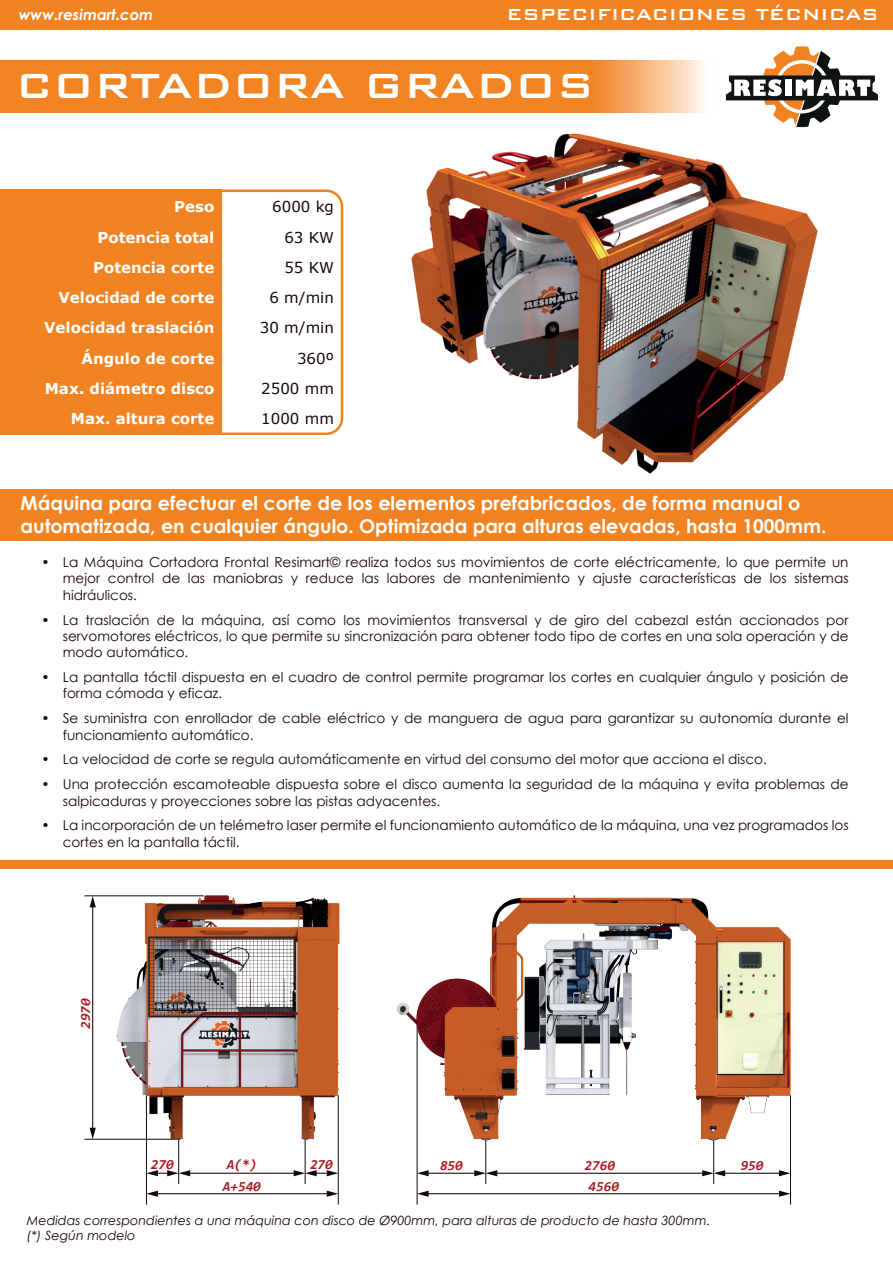
<style>
.page{position:relative;width:893px;height:1263px;background:#fff}
.page>*{position:absolute;margin:0;border:0;box-sizing:border-box;transform-origin:0 0}
.t1{font:500 46.8px "Bank Gothic BT";color:#fff}
.t2{font:500 21.3px "Bank Gothic BT";color:#fff}
.t3{font:700 19.2px/23px "Century Gothic";color:#fff}
.t4{font:700 15px/30.3px "Verdana";color:#fff;text-align:right}
.t5{font:15px/30.3px "Verdana";color:#150607;text-align:right}
.t6{font:italic 700 14.85px "Century Gothic";color:#fff}
.t7{font:italic 700 13.8px/20.2px "Consolas";color:#a91d25}
.t8{font:13.65px/16.4px "Century Gothic";color:#150607}
.t9{font:italic 12.75px/15.3px "Century Gothic";color:#150607}
</style>
<div class="page">
<div style="left:0;top:0;width:893px;height:30px;background:#f08222"></div>
<svg style="left:726px;top:46px;width:152px;height:73px"></svg>
<svg style="left:0;top:61px;width:704px;height:51px;background:#f28b31"></svg>
<hr style="left:495px;top:1173px;width:209px;height:1px;background:#150607">
<hr style="left:723px;top:1173px;width:58px;height:1px;background:#150607">
<svg style="left:702px;top:1170px;width:23px;height:6px"></svg>
<svg style="left:779px;top:1170px;width:11px;height:6px"></svg>
<hr style="left:427px;top:1173px;width:49px;height:1px;background:#150607">
<svg style="left:418px;top:1170px;width:11px;height:6px"></svg>
<svg style="left:474px;top:1170px;width:23px;height:6px"></svg>
<hr style="left:427px;top:1193px;width:354px;height:1px;background:#150607">
<svg style="left:418px;top:1190px;width:11px;height:7px"></svg>
<svg style="left:779px;top:1190px;width:11px;height:7px"></svg>
<hr style="left:417px;top:1020px;width:1px;height:184px;background:#150607">
<hr style="left:485px;top:1139px;width:1px;height:45px;background:#150607">
<hr style="left:713px;top:1139px;width:1px;height:45px;background:#150607">
<hr style="left:790px;top:1095px;width:1px;height:109px;background:#150607">
<hr style="left:84px;top:895px;width:120px;height:1px;background:#150607">
<hr style="left:188px;top:1173px;width:108px;height:1px;background:#150607">
<svg style="left:294px;top:1170px;width:44px;height:6px"></svg>
<svg style="left:147px;top:1170px;width:43px;height:6px"></svg>
<hr style="left:92px;top:905px;width:1px;height:225px;background:#150607">
<svg style="left:90px;top:1128px;width:6px;height:11px"></svg>
<svg style="left:90px;top:896px;width:6px;height:11px"></svg>
<hr style="left:156px;top:1193px;width:173px;height:1px;background:#150607">
<svg style="left:147px;top:1190px;width:11px;height:7px"></svg>
<svg style="left:327px;top:1190px;width:11px;height:7px"></svg>
<hr style="left:84px;top:1139px;width:95px;height:1px;background:#150607">
<hr style="left:178px;top:1139px;width:1px;height:45px;background:#150607">
<hr style="left:146px;top:1095px;width:1px;height:109px;background:#150607">
<hr style="left:305px;top:1139px;width:1px;height:45px;background:#150607">
<hr style="left:338px;top:1095px;width:1px;height:109px;background:#150607">
<img style="left:114px;top:895px;width:226px;height:265px">
<img style="left:397px;top:895px;width:394px;height:265px">
<img style="left:315px;top:111px;width:511px;height:363px">
<div style="left:0;top:860px;width:893px;height:9px;background:#f08222"></div>
<div style="left:0;top:489px;width:893px;height:51px;background:#f08222"></div>
<svg style="left:222px;top:190px;width:121px;height:245px"></svg>
<div style="left:0;top:189px;width:222px;height:246px;background:#f08222"></div>
<p class="t6" style="left:19px;top:4px;width:136px">www.resimart.com</p>
<h2 class="t2" style="left:506px;top:3px;width:374px">ESPECIFICACIONES TÉCNICAS</h2>
<h1 class="t1" style="left:16px;top:60px;width:580px">CORTADORA GRADOS</h1>
<p class="t4" style="left:44px;top:192px;width:172px">Peso<br>Potencia total<br>Potencia corte<br>Velocidad de corte<br>Velocidad traslación<br>Ángulo de corte<br>Max. diámetro disco<br>Max. altura corte</p>
<p class="t5" style="left:260px;top:192px;width:75px">6000 kg<br>63 KW<br>55 KW<br>6 m/min<br>30 m/min<br>360º<br>2500 mm<br>1000 mm</p>
<h3 class="t3" style="left:21px;top:490px;width:807px">Máquina para efectuar el corte de los elementos prefabricados, de forma manual o automatizada, en cualquier ángulo. Optimizada para alturas elevadas, hasta 1000mm.</h3>
<p class="t8" style="left:63px;top:554px;width:787px;text-align:justify;text-indent:-21px">• La Máquina Cortadora Frontal Resimart© realiza todos sus movimientos de corte eléctricamente, lo que permite un mejor control de las maniobras y reduce las labores de mantenimiento y ajuste características de los sistemas hidráulicos.</p>
<p class="t8" style="left:63px;top:611px;width:787px;text-align:justify;text-indent:-21px">• La traslación de la máquina, así como los movimientos transversal y de giro del cabezal están accionados por servomotores eléctricos, lo que permite su sincronización para obtener todo tipo de cortes en una sola operación y de modo automático.</p>
<p class="t8" style="left:63px;top:669px;width:787px;text-indent:-21px">• La pantalla táctil dispuesta en el cuadro de control permite programar los cortes en cualquier ángulo y posición de forma cómoda y eficaz.</p>
<p class="t8" style="left:63px;top:710px;width:787px;text-indent:-21px">• Se suministra con enrollador de cable eléctrico y de manguera de agua para garantizar su autonomía durante el funcionamiento automático.</p>
<p class="t8" style="left:42px;top:751px;width:727px">• La velocidad de corte se regula automáticamente en virtud del consumo del motor que acciona el disco.</p>
<p class="t8" style="left:63px;top:776px;width:787px;text-indent:-21px">• Una protección escamoteable dispuesta sobre el disco aumenta la seguridad de la máquina y evita problemas de salpicaduras y proyecciones sobre las pistas adyacentes.</p>
<p class="t8" style="left:63px;top:817px;width:787px;text-indent:-21px">• La incorporación de un telémetro laser permite el funcionamiento automático de la máquina, una vez programados los cortes en la pantalla táctil.</p>
<p class="t7" style="left:75px;top:1029px;width:32px;rotate:-90deg">2970</p>
<p class="t7" style="left:227px;top:1153px;width:32px">A(*)</p>
<p class="t7" style="left:151px;top:1153px;width:24px">270</p>
<p class="t7" style="left:310px;top:1153px;width:24px">270</p>
<p class="t7" style="left:223px;top:1175px;width:39px">A+540</p>
<p class="t7" style="left:440px;top:1155px;width:24px">850</p>
<p class="t7" style="left:741px;top:1155px;width:24px">950</p>
<p class="t7" style="left:584px;top:1155px;width:36px">2760<br>4560</p>
<p class="t9" style="left:27px;top:1212px;width:685px">Medidas correspondientes a una máquina con disco de Ø900mm, para alturas de producto de hasta 300mm. (*) Según modelo</p>
</div>
